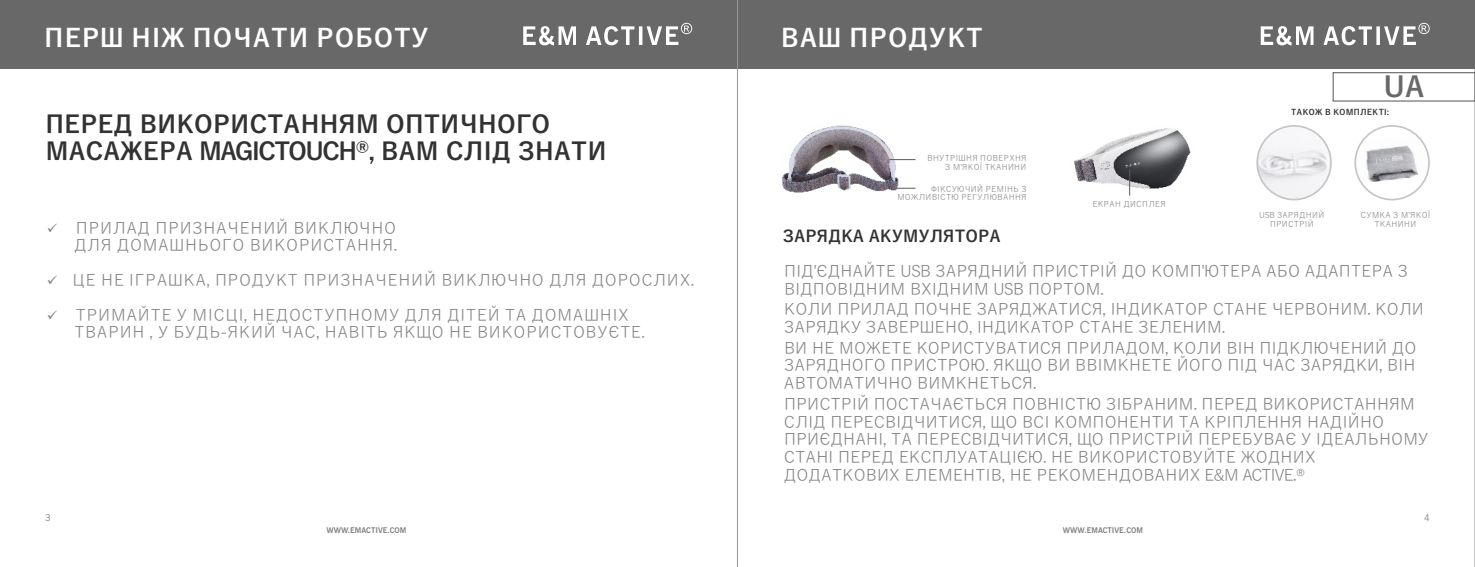
<style>
.page{position:relative;width:1475px;height:567px;background:#fff}
.page>*{position:absolute;margin:0;border:0;box-sizing:border-box;transform-origin:0 0}
.t1{font:700 28px "Yu Gothic";color:#686868}
.t2{font:700 24.8px "Yu Gothic";letter-spacing:-.235em;color:#fff}
.t3{font:700 24px/27px "Yu Gothic";letter-spacing:-.25em;color:#323232}
.t4{font:16px/17.8px "Yu Gothic";letter-spacing:-.275em;color:#818281}
.t5{font:16px/17.4px "Yu Gothic";letter-spacing:-.25em;color:#818281}
.t6{font:16px/17.4px "Yu Gothic";letter-spacing:-.24em;color:#818281;text-align:right}
.t7{font:16px "Yu Gothic";letter-spacing:-.235em;color:#818281}
.t8{font:700 16px "Yu Gothic";letter-spacing:-.27em;color:#323232}
.t9{font:9.4px "News Gothic BT";color:#818281}
.t10{font:8px/8.8px "Yu Gothic";letter-spacing:-.25em;color:#818281;text-align:right}
.t11{font:700 8px "Yu Gothic";letter-spacing:-.225em;color:#323232}
.t12{font:700 7.8px "News Gothic BT";color:#818281}
</style>
<div class="page">
<svg style="left:737px;top:68px;width:737px;height:499px"></svg>
<div style="left:0;top:0;width:737px;height:68px;background:#686868"></div>
<svg style="left:523px;top:23px;width:169px;height:22px"></svg>
<div style="left:737px;top:0;width:737px;height:68px;background:#686868"></div>
<svg style="left:1260px;top:23px;width:169px;height:22px"></svg>
<svg style="left:889px;top:159px;width:26px;height:1px"></svg>
<svg style="left:896px;top:188px;width:19px;height:1px"></svg>
<svg style="left:1129px;top:169px;width:1px;height:27px"></svg>
<hr style="left:736px;top:0;width:1px;height:567px;background:#999">
<div style="left:1332px;top:72px;width:142px;height:30px;border:1px solid #686868"></div>
<h2 class="t2" style="left:41px;top:25px;width:392px">ПЕРШ НІЖ ПОЧАТИ РОБОТУ</h2>
<h3 class="t3" style="left:43px;top:110px;width:567px">ПЕРЕД ВИКОРИСТАННЯМ ОПТИЧНОГО<br>МАСАЖЕРА MAGICTOUCH®, ВАМ СЛІД ЗНАТИ</h3>
<p class="t6" style="left:47px;top:219px;width:353px">✓ ПРИЛАД ПРИЗНАЧЕНИЙ ВИКЛЮЧНО<br>ДЛЯ ДОМАШНЬОГО ВИКОРИСТАННЯ.</p>
<p class="t7" style="left:47px;top:272px;width:649px">✓ ЦЕ НЕІГРАШКА, ПРОДУКТ ПРИЗНАЧЕНИЙ ВИКЛЮЧНО ДЛЯ ДОРОСЛИХ.</p>
<p class="t5" style="left:71px;top:306px;width:575px;text-indent:-25px">✓ ТРИМАЙТЕ У МІСЦІ, НЕДОСТУПНОМУ ДЛЯ ДІТЕЙ ТА ДОМАШНІХ<br>ТВАРИН , У БУДЬ-ЯКИЙ ЧАС, НАВІТЬ ЯКЩО НЕ ВИКОРИСТОВУЄТЕ.</p>
<h2 class="t2" style="left:777px;top:25px;width:210px">ВАШ ПРОДУКТ</h2>
<p class="t10" style="left:925px;top:153px;width:103px">ВНУТРІШНЯ ПОВЕРХНЯ<br>З М'ЯКОЇТКАНИНИ</p>
<p class="t10" style="left:896px;top:184px;width:132px">ФІКСУЮЧИЙ РЕМІНЬ З<br>МОЖЛИВІСТЮ РЕГУЛЮВАННЯ</p>
<p class="t8" style="left:780px;top:228px;width:224px">ЗАРЯДКА АКУМУЛЯТОРА</p>
<p class="t10" style="left:1091px;top:199px;width:77px">ЕКРАН ДИСПЛЕЯ</p>
<h1 class="t1" style="left:1383px;top:73px;width:42px">UA</h1>
<p class="t11" style="left:1289px;top:108px;width:101px">ТАКОЖ В КОМПЛЕКТІ:</p>
<p class="t10" style="left:1258px;top:210px;width:68px;text-align:center">USB ЗАРЯДНИЙ<br>ПРИСТРІЙ</p>
<p class="t10" style="left:1359px;top:210px;width:75px;text-align:center">СУМКАЗ М'ЯКОЇ<br>ТКАНИНИ</p>
<p class="t4" style="left:781px;top:262px;width:630px">ПІД'ЄДНАЙТЕ USB ЗАРЯДНИЙ ПРИСТРІЙ ДО КОМП'ЮТЕРА АБО АДАПТЕРА З<br>ВІДПОВІДНИМ ВХІДНИМ USB ПОРТОМ.</p>
<p class="t4" style="left:781px;top:300px;width:646px">КОЛИ ПРИЛАД ПОЧНЕ ЗАРЯДЖАТИСЯ, ІНДИКАТОР СТАНЕ ЧЕРВОНИМ. КОЛИ<br>ЗАРЯДКУ ЗАВЕРШЕНО, ІНДИКАТОР СТАНЕ ЗЕЛЕНИМ.</p>
<p class="t4" style="left:781px;top:339px;width:639px;text-align:justify">ВИ НЕ МОЖЕТЕ КОРИСТУВАТИСЯ ПРИЛАДОМ, КОЛИ ВІН ПІДКЛЮЧЕНИЙ ДО ЗАРЯДНОГО ПРИСТРОЮ. ЯКЩО ВИ ВВІМКНЕТЕ ЙОГО ПІД ЧАС ЗАРЯДКИ, ВІН АВТОМАТИЧНО ВИМКНЕТЬСЯ.</p>
<p class="t4" style="left:781px;top:395px;width:651px">ПРИСТРІЙ ПОСТАЧАЄТЬСЯ ПОВНІСТЮ ЗІБРАНИМ. ПЕРЕД ВИКОРИСТАННЯМ СЛІД ПЕРЕСВІДЧИТИСЯ, ЩО ВСІКОМПОНЕНТИ ТА КРІПЛЕННЯ НАДІЙНО ПРИЄДНАНІ, ТА ПЕРЕСВІДЧИТИСЯ, ЩО ПРИСТРІЙ ПЕРЕБУВАЄ УІДЕАЛЬНОМУ СТАНІПЕРЕД ЕКСПЛУАТАЦІЄЮ. НЕ ВИКОРИСТОВУЙТЕ ЖОДНИХ ДОДАТКОВИХ ЕЛЕМЕНТІВ, НЕ РЕКОМЕНДОВАНИХ E&amp;M ACTIVE.®</p>
<p class="t9" style="left:45px;top:514px;width:7px">3</p>
<p class="t9" style="left:1423px;top:514px;width:7px">4</p>
<p class="t12" style="left:326px;top:527px;width:82px">WWW.EMACTIVE.COM</p>
<p class="t12" style="left:1062px;top:527px;width:82px">WWW.EMACTIVE.COM</p>
</div>
